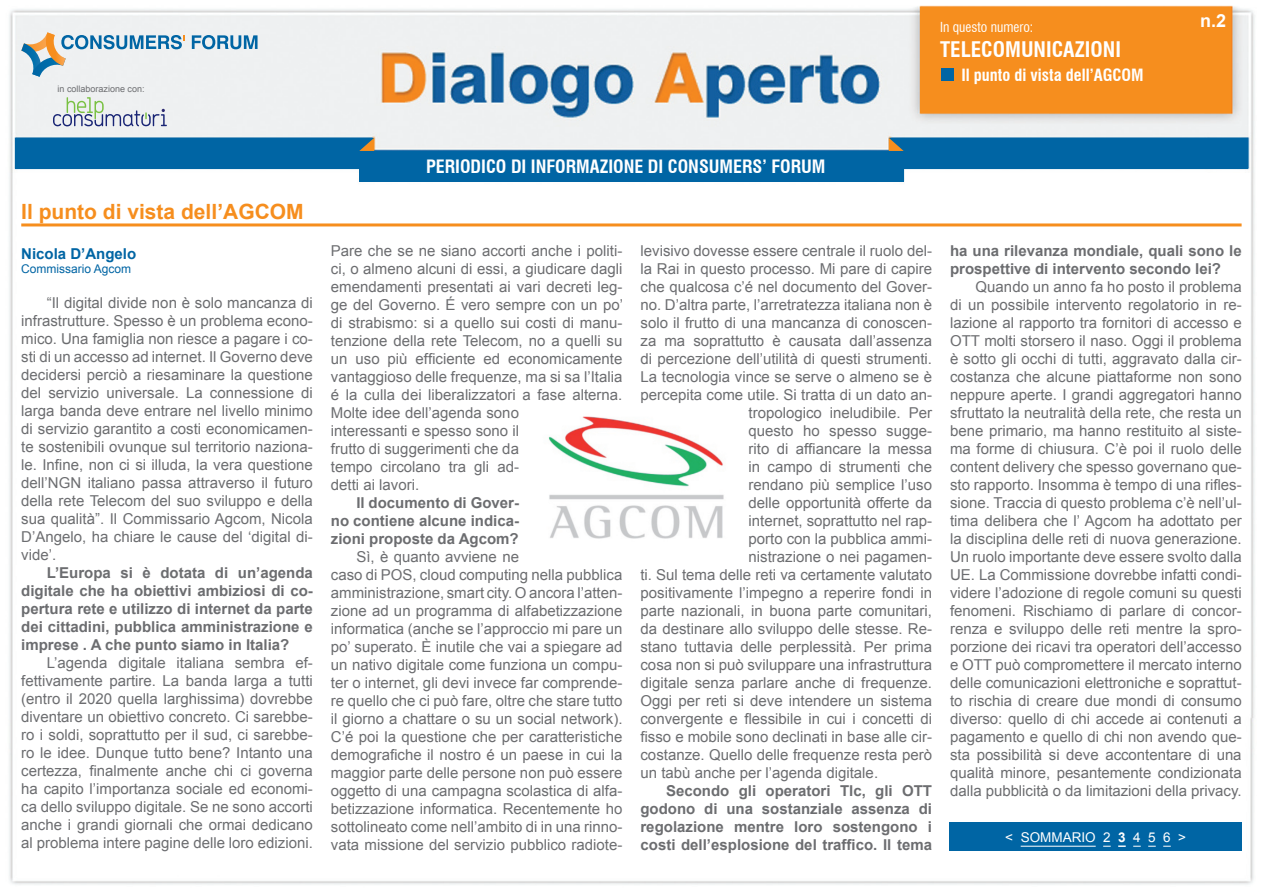
<style>
.page{position:relative;width:1263px;height:893px;background:#fff}
.page>*{position:absolute;margin:0;border:0;box-sizing:border-box;transform-origin:0 0}
.t1{font:700 21px "Arial";color:#f68e1e}
.t2{font:700 condensed 21px "Swiss 721 BT";color:#fff}
.t3{font:700 condensed 18px "Swiss 721 BT";color:#fff}
.t4{font:700 18px "Arial";color:#fff}
.t5{font:700 condensed 16.5px "Swiss 721 BT";color:#fff}
.t6{font:15px/18px "Arial";color:#6c6d70;text-align:justify}
.t7{font:700 15px/18px "Arial";color:#6c6d70;text-align:justify}
.t8{font:700 15px "Arial";color:#0065a4}
.t9{font:13.5px "Arial";color:#fff}
.t10{font:condensed 13.5px "Swiss 721 BT";color:#fff}
.t11{font:12px "Arial";color:#0065a4}
.t12{font:9px "Arial";color:#6c6d70}
.s1{font-weight:700}
</style>
<div class="page">
<img style="left:9px;top:5px;width:1246px;height:880px">
<hr style="left:21px;top:223px;width:1220px;height:3px;background:#f68e1e">
<svg style="left:21px;top:32px;width:164px;height:45px"></svg>
<svg style="left:192px;top:35px;width:65px;height:14px"></svg>
<div style="left:359px;top:151px;width:544px;height:31px;background:#0065a4"></div>
<div style="left:15px;top:138px;width:359px;height:31px;background:#0065a4"></div>
<div style="left:889px;top:138px;width:359px;height:31px;background:#0065a4"></div>
<svg style="left:359px;top:138px;width:15px;height:13px"></svg>
<svg style="left:889px;top:138px;width:15px;height:13px"></svg>
<svg style="left:53px;top:97px;width:114px;height:29px"></svg>
<div style="left:950px;top:823px;width:292px;height:28px;background:#0065a4"></div>
<hr style="left:1021px;top:846px;width:75px;height:1px;background:#fff">
<svg style="left:1118px;top:845px;width:8px;height:2px"></svg>
<div style="left:920px;top:8px;width:310px;height:105px;background:#f68e1e"></div>
<div style="left:941px;top:68px;width:13px;height:13px;background:#0065a4"></div>
<img style="left:529px;top:408px;width:212px;height:143px">
<p class="t12" style="left:58px;top:83px;width:89px">in collaborazione con:</p>
<p class="t10" style="left:940px;top:19px;width:95px">In questo numero:</p>
<h1 class="t2" style="left:940px;top:37px;width:182px">TELECOMUNICAZIONI</h1>
<p class="t5" style="left:961px;top:65px;width:184px">Il punto di vista dell’AGCOM</p>
<p class="t4" style="left:1200px;top:9px;width:28px">n.2</p>
<h1 class="t1" style="left:21px;top:198px;width:284px">Il punto di vista dell’AGCOM</h1>
<p class="t8" style="left:21px;top:244px;width:117px">Nicola D’Angelo</p>
<p class="t11" style="left:21px;top:261px;width:112px">Commissario Agcom</p>
<p class="t6" style="left:21px;top:294px;width:293px;text-indent:26px">“Il digital divide non è solo mancanza di infrastrutture. Spesso è un problema econo&shy;mico. Una famiglia non riesce a pagare i co&shy;sti di un accesso ad internet. Il Governo deve decidersi perciò a riesaminare la questione del servizio universale. La connessione di larga banda deve entrare nel livello minimo di servizio garantito a costi economicamen&shy;te sostenibili ovunque sul territorio naziona&shy;le. Infine, non ci si illuda, la vera questione dell’NGN italiano passa attraverso il futuro della rete Telecom del suo sviluppo e della sua qualità”. Il Commissario Agcom, Nicola D’Angelo, ha chiare le cause del ‘digital di&shy;vide’.</p>
<p class="t7" style="left:21px;top:564px;width:293px;text-indent:26px">L’Europa si è dotata di un’agenda digitale che ha obiettivi ambiziosi di co&shy;pertura rete e utilizzo di internet da parte dei cittadini, pubblica amministrazione e imprese . A che punto siamo in Italia?</p>
<p class="t6" style="left:21px;top:654px;width:293px;text-indent:26px">L’agenda digitale italiana sembra ef&shy;fettivamente partire. La banda larga a tutti (entro il 2020 quella larghissima) dovrebbe diventare un obiettivo concreto. Ci sarebbe&shy;ro i soldi, soprattutto per il sud, ci sarebbe&shy;ro le idee. Dunque tutto bene? Intanto una certezza, finalmente anche chi ci governa ha capito l’importanza sociale ed economi&shy;ca dello sviluppo digitale. Se ne sono accorti anche i grandi giornali che ormai dedicano al problema intere pagine delle loro edizioni.</p>
<p class="t3" style="left:426px;top:156px;width:401px">PERIODICO DI INFORMAZIONE DI CONSUMERS’ FORUM</p>
<p class="t6" style="left:331px;top:241px;width:294px;text-align:left">Pare che se ne siano accorti anche i politi&shy;ci, o almeno alcuni di essi, a giudicare dagli emendamenti presentati ai vari decreti leg&shy;ge del Governo. É vero sempre con un po’ di strabismo: si a quello sui costi di manu&shy;tenzione della rete Telecom, no a quelli su un uso più efficiente ed economicamente vantaggioso delle frequenze, ma si sa l’Italia é la culla dei liberalizzatori a fase alterna.<br>Molte idee dell’agenda sono<br>interessanti e spesso sono il<br>frutto di suggerimenti che da<br>tempo circolano tra gli ad-<br>detti ai lavori.</p>
<p class="t7" style="left:331px;top:494px;width:190px;text-indent:26px">Il documento di Gover&shy;no contiene alcune indica&shy;zioni proposte da Agcom?</p>
<p class="t6" style="left:331px;top:547px;width:293px;text-align:left;text-indent:26px">Sì, è quanto avviene ne<br>caso di POS, cloud computing nella pubblica amministrazione, smart city. O ancora l’atten&shy;zione ad un programma di alfabetizzazione informatica (anche se l’approccio mi pare un po’ superato. È inutile che vai a spiegare ad un nativo digitale come funziona un compu&shy;ter o internet, gli devi invece far comprende&shy;re quello che ci può fare, oltre che stare tutto il giorno a chattare o su un social network).<br>C’é poi la questione che per caratteristiche demografiche il nostro é un paese in cui la maggior parte delle persone non può essere oggetto di una campagna scolastica di alfa&shy;betizzazione informatica. Recentemente ho sottolineato come nell’ambito di in una rinno&shy;vata missione del servizio pubblico radiote-</p>
<p class="t6" style="left:640px;top:241px;width:293px">levisivo dovesse essere centrale il ruolo del-</p>
<p class="t6" style="left:640px;top:259px;width:293px">la Rai in questo processo. Mi pare di capire</p>
<p class="t6" style="left:640px;top:277px;width:293px">che qualcosa c’é nel documento del Gover-</p>
<p class="t6" style="left:640px;top:295px;width:293px">no. D’altra parte, l’arretratezza italiana non è</p>
<p class="t6" style="left:640px;top:313px;width:293px">solo il frutto di una mancanza di conoscen-</p>
<p class="t6" style="left:640px;top:331px;width:293px">za ma soprattutto è causata dall’assenza</p>
<p class="t6" style="left:640px;top:349px;width:293px">di percezione dell’utilità di questi strumenti.</p>
<p class="t6" style="left:640px;top:367px;width:293px">La tecnologia vince se serve o almeno se è</p>
<p class="t6" style="left:640px;top:385px;width:293px">percepita come utile. Si tratta di un dato an-</p>
<p class="t6" style="left:748px;top:403px;width:185px">tropologico ineludibile. Per</p>
<p class="t6" style="left:748px;top:421px;width:185px">questo ho spesso sugge-</p>
<p class="t6" style="left:748px;top:439px;width:185px">rito di affiancare la messa</p>
<p class="t6" style="left:748px;top:457px;width:185px">in campo di strumenti che</p>
<p class="t6" style="left:748px;top:475px;width:185px">rendano più semplice l’uso</p>
<p class="t6" style="left:748px;top:493px;width:185px">delle opportunità offerte da</p>
<p class="t6" style="left:748px;top:511px;width:185px">internet, soprattutto nel rap-</p>
<p class="t6" style="left:748px;top:529px;width:185px">porto con la pubblica ammi-</p>
<p class="t6" style="left:748px;top:547px;width:185px">nistrazione o nei pagamen-</p>
<p class="t6" style="left:640px;top:565px;width:293px">ti. Sul tema delle reti va certamente valutato</p>
<p class="t6" style="left:640px;top:583px;width:293px">positivamente l’impegno a reperire fondi in</p>
<p class="t6" style="left:640px;top:601px;width:293px">parte nazionali, in buona parte comunitari,</p>
<p class="t6" style="left:640px;top:619px;width:293px">da destinare allo sviluppo delle stesse. Re-</p>
<p class="t6" style="left:640px;top:637px;width:293px">stano tuttavia delle perplessità. Per prima</p>
<p class="t6" style="left:640px;top:655px;width:293px">cosa non si può sviluppare una infrastruttura</p>
<p class="t6" style="left:640px;top:673px;width:293px">digitale senza parlare anche di frequenze.</p>
<p class="t6" style="left:640px;top:691px;width:293px">Oggi per reti si deve intendere un sistema</p>
<p class="t6" style="left:640px;top:709px;width:293px">convergente e flessibile in cui i concetti di</p>
<p class="t6" style="left:640px;top:727px;width:293px">fisso e mobile sono declinati in base alle cir-</p>
<p class="t6" style="left:640px;top:745px;width:293px">costanze. Quello delle frequenze resta però</p>
<p class="t6" style="left:640px;top:763px;width:239px">un tabù anche per l’agenda digitale.</p>
<p class="t7" style="left:640px;top:782px;width:293px;text-indent:26px">Secondo gli operatori Tlc, gli OTT godono di una sostanziale assenza di regolazione mentre loro sostengono i costi dell’esplosione del traffico. Il tema</p>
<p class="t7" style="left:950px;top:242px;width:293px">ha una rilevanza mondiale, quali sono le prospettive di intervento secondo lei?</p>
<p class="t6" style="left:950px;top:277px;width:293px;text-indent:26px">Quando un anno fa ho posto il problema di un possibile intervento regolatorio in re&shy;lazione al rapporto tra fornitori di accesso e OTT molti storsero il naso. Oggi il problema è sotto gli occhi di tutti, aggravato dalla cir&shy;costanza che alcune piattaforme non sono neppure aperte. I grandi aggregatori hanno sfruttato la neutralità della rete, che resta un bene primario, ma hanno restituito al siste&shy;ma forme di chiusura. C’è poi il ruolo delle content delivery che spesso governano que&shy;sto rapporto. Insomma è tempo di una rifles&shy;sione. Traccia di questo problema c’è nell’ul&shy;tima delibera che l’ Agcom ha adottato per la disciplina delle reti di nuova generazione.<br>Un ruolo importante deve essere svolto dalla UE. La Commissione dovrebbe infatti condi&shy;videre l’adozione di regole comuni su questi fenomeni. Rischiamo di parlare di concor&shy;renza e sviluppo delle reti mentre la spro&shy;porzione dei ricavi tra operatori dell’accesso e OTT può compromettere il mercato interno delle comunicazioni elettroniche e soprattut&shy;to rischia di creare due mondi di consumo diverso: quello di chi accede ai contenuti a pagamento e quello di chi non avendo que&shy;sta possibilità si deve accontentare di una qualità minore, pesantemente condizionata dalla pubblicità o da limitazioni della privacy.</p>
<p class="t9" style="left:1005px;top:828px;width:182px">&lt; SOMMARIO 2 <span class="s1">3</span> 4 5 6 &gt;</p>
</div>
